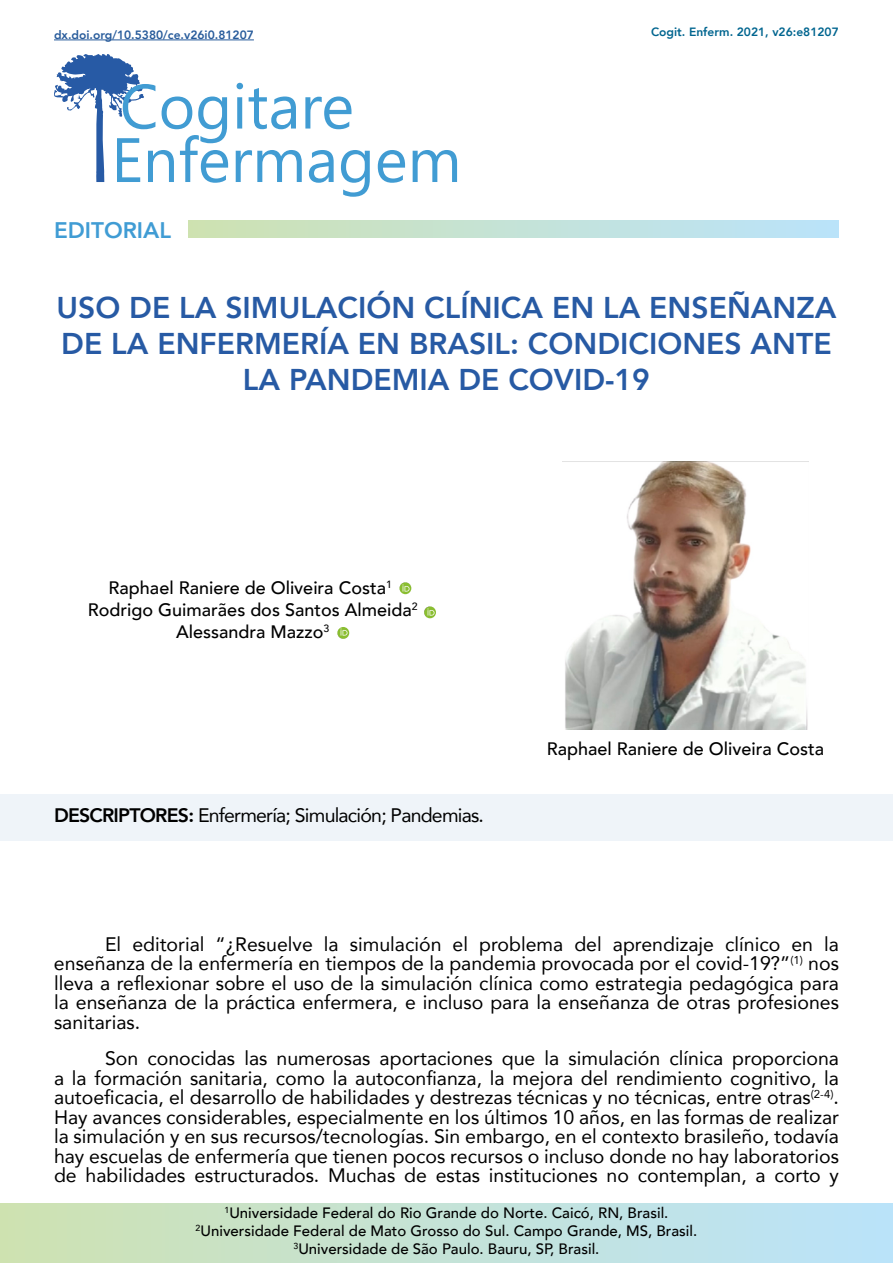
<style>
.page{position:relative;width:893px;height:1263px;background:#fff}
.page>*{position:absolute;margin:0;border:0;box-sizing:border-box;transform-origin:0 0}
.t1{font:800 30px/36px "Avenir";color:#275aa4;text-align:center}
.t2{font:800 22.5px "Avenir";color:#409cd4}
.t3{font:19.5px/19.5px "Avenir";color:#000;text-align:justify}
.t4{font:19.5px "Avenir";letter-spacing:-.04em;color:#000}
.t5{font:500 18px/21.6px "Avenir";color:#000;text-align:center}
.t6{font:500 15px/18px "Avenir";color:#000;text-align:center}
.t7{font:800 12px "Avenir";color:#275b9b}
.t8{font:800 12px "Avenir";color:#00658f}
.s1{font-weight:800}
</style>
<div class="page">
<svg style="left:236px;top:150px;width:66px;height:32px"></svg>
<svg style="left:309px;top:150px;width:25px;height:33px"></svg>
<svg style="left:341px;top:150px;width:29px;height:47px"></svg>
<svg style="left:378px;top:150px;width:27px;height:33px"></svg>
<svg style="left:413px;top:150px;width:44px;height:32px"></svg>
<svg style="left:54px;top:54px;width:174px;height:129px"></svg>
<svg style="left:237px;top:83px;width:6px;height:46px"></svg>
<svg style="left:249px;top:88px;width:47px;height:41px"></svg>
<svg style="left:305px;top:97px;width:46px;height:32px"></svg>
<div style="left:189px;top:221px;width:650px;height:16px;background:linear-gradient(to right,#cee2b2,#bae3fb)"></div>
<hr style="left:54px;top:40px;width:200px;height:1px;background:#275b9b">
<div style="left:0;top:1203px;width:893px;height:60px;background:linear-gradient(to right,#cee2b1,#bae3fb)"></div>
<svg style="left:399px;top:582px;width:12px;height:12px"></svg>
<svg style="left:337px;top:627px;width:12px;height:12px"></svg>
<svg style="left:424px;top:606px;width:12px;height:12px"></svg>
<div style="left:0;top:794px;width:893px;height:47px;background:#eff4f9"></div>
<img style="left:563px;top:461px;width:245px;height:268px">
<p class="t7" style="left:54px;top:25px;width:201px">dx.doi.org/10.5380/ce.v26i0.81207</p>
<p class="t8" style="left:651px;top:23px;width:189px">Cogit. Enferm. 2021, v26:e81207</p>
<p class="t2" style="left:54px;top:213px;width:119px">EDITORIAL</p>
<h1 class="t1" style="left:57px;top:289px;width:781px">USO DE LA SIMULACIÓN CLÍNICA EN LA ENSEÑANZA<br>DE LA ENFERMERÍA EN BRASIL: CONDICIONES ANTE<br>LA PANDEMIA DE COVID-19</h1>
<p class="t5" style="left:88px;top:576px;width:331px">Raphael Raniere de Oliveira Costa<sup>1<br></sup>Rodrigo Guimarães dos Santos Almeida<sup>2<br></sup>Alessandra Mazzo<sup>3</sup></p>
<p class="t4" style="left:54px;top:800px;width:432px"><span class="s1">DESCRIPTORES:</span> Enfermería; Simulación; Pandemias.</p>
<p class="t5" style="left:547px;top:736px;width:279px">Raphael Raniere de Oliveira Costa</p>
<p class="t3" style="left:54px;top:934px;width:786px;text-indent:51px">El editorial “¿Resuelve la simulación el problema del aprendizaje clínico en la enseñanza de la enfermería en tiempos de la pandemia provocada por el covid-19?”<sup>(1)</sup> nos lleva a reflexionar sobre el uso de la simulación clínica como estrategia pedagógica para la enseñanza de la práctica enfermera, e incluso para la enseñanza de otras profesiones sanitarias.</p>
<p class="t3" style="left:54px;top:1048px;width:786px;text-indent:51px">Son conocidas las numerosas aportaciones que la simulación clínica proporciona a la formación sanitaria, como la autoconfianza, la mejora del rendimiento cognitivo, la autoeficacia, el desarrollo de habilidades y destrezas técnicas y no técnicas, entre otras<sup>(2-4)</sup>.<br>Hay avances considerables, especialmente en los últimos 10 años, en las formas de realizar la simulación y en sus recursos/tecnologías. Sin embargo, en el contexto brasileño, todavía hay escuelas de enfermería que tienen pocos recursos o incluso donde no hay laboratorios de habilidades estructurados. Muchas de estas instituciones no contemplan, a corto y</p>
<p class="t6" style="left:196px;top:1203px;width:503px"><sup>1</sup>Universidade Federal do Rio Grande do Norte. Caicó, RN, Brasil.<br><sup>2</sup>Universidade Federal de Mato Grosso do Sul. Campo Grande, MS, Brasil.<br><sup>3</sup>Universidade de São Paulo. Bauru, SP, Brasil.</p>
</div>
